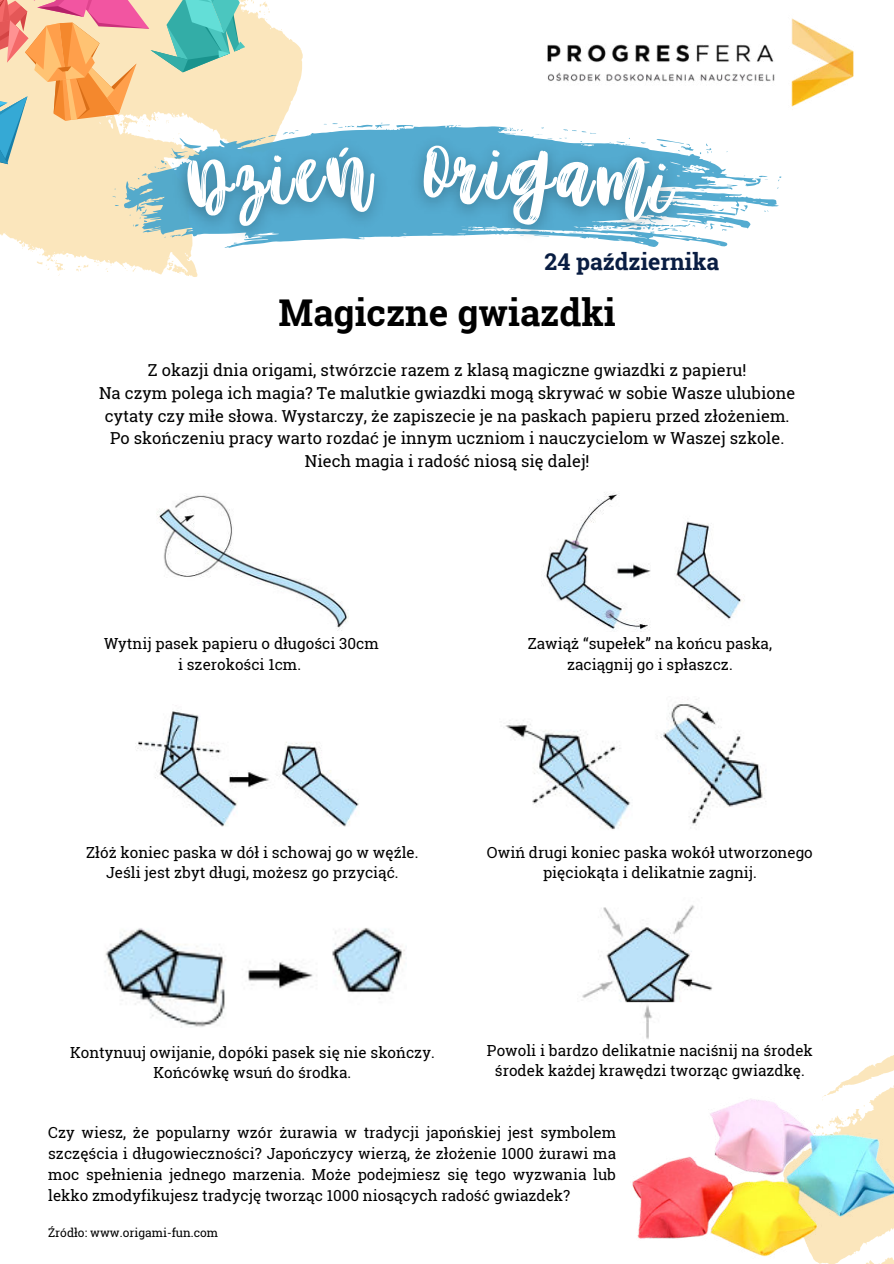
<style>
.page{position:relative;width:894px;height:1264px;background:#fff}
.page>*{position:absolute;margin:0;border:0;box-sizing:border-box;transform-origin:0 0}
.t1{font:90.15px "Better Together Script";color:#fff}
.t2{font:700 36.9px "Roboto Slab";color:#000}
.t3{font:700 23.1px "Roboto Slab";color:#091d42}
.t4{font:16.5px/22.5px "Roboto Slab";color:#000;text-align:center}
.t5{font:15.3px/20.2px "Roboto Slab";color:#000;text-align:center}
.t6{font:12px "Roboto Slab";color:#000}
</style>
<div class="page">
<svg style="left:0;top:227px;width:198px;height:50px;fill:#fbe6bc"></svg>
<svg style="left:124px;top:125px;width:654px;height:123px"></svg>
<svg style="left:396px;top:125px;width:17px;height:1px"></svg>
<svg style="left:740px;top:205px;width:7px;height:7px"></svg>
<svg style="left:743px;top:175px;width:24px;height:11px"></svg>
<img style="left:547px;top:18px;width:307px;height:89px">
<img style="left:159px;top:126px;width:545px;height:129px">
<img style="left:632px;top:1055px;width:261px;height:208px">
<img style="left:157px;top:495px;width:191px;height:135px">
<img style="left:544px;top:492px;width:200px;height:138px">
<img style="left:136px;top:710px;width:223px;height:117px">
<img style="left:503px;top:699px;width:263px;height:131px">
<img style="left:105px;top:928px;width:300px;height:99px">
<img style="left:582px;top:905px;width:131px;height:134px">
<svg style="left:0;top:0;width:389px;height:227px"></svg>
<svg style="left:452px;top:125px;width:281px;height:114px"></svg>
<h1 class="t1" style="left:424px;top:132px;width:31px">O</h1>
<h3 class="t3" style="left:544px;top:246px;width:176px">24 października</h3>
<h2 class="t2" style="left:278px;top:287px;width:338px">Magiczne gwiazdki</h2>
<p class="t4" style="left:99px;top:359px;width:697px">Z okazji dnia origami, stwórzcie razem z klasą magiczne gwiazdki z papieru!<br>Na czym polega ich magia? Te malutkie gwiazdki mogą skrywać w sobie Wasze ulubione cytaty czy miłe słowa. Wystarczy, że zapiszecie je na paskach papieru przed złożeniem.<br>Po skończeniu pracy warto rozdać je innym uczniom i nauczycielom w Waszej szkole.<br>Niech magia i radość niosą się dalej!</p>
<p class="t5" style="left:104px;top:633px;width:276px">Wytnij pasek papieru o długości 30cm i szerokości 1cm.</p>
<p class="t5" style="left:527px;top:633px;width:246px">Zawiąż “supełek” na końcu paska, zaciągnij go i spłaszcz.</p>
<p class="t5" style="left:86px;top:841px;width:333px">Złóż koniec paska w dół i schowaj go w węźle.<br>Jeśli jest zbyt długi, możesz go przyciąć.</p>
<p class="t5" style="left:487px;top:841px;width:327px">Owiń drugi koniec paska wokół utworzonego pięciokąta i delikatnie zagnij.</p>
<p class="t5" style="left:70px;top:1041px;width:366px">Kontynuuj owijanie, dopóki pasek się nie skończy.<br>Końcówkę wsuń do środka.</p>
<p class="t5" style="left:487px;top:1040px;width:327px">Powoli i bardzo delikatnie naciśnij na środek środek każdej krawędzi tworząc gwiazdkę.</p>
<p class="t5" style="left:48px;top:1121px;width:569px;line-height:21.1px;text-align:justify">Czy wiesz, że popularny wzór żurawia w tradycji japońskiej jest symbolem szczęścia i długowieczności? Japończycy wierzą, że złożenie 1000 żurawi ma moc spełnienia jednego marzenia. Może podejmiesz się tego wyzwania lub lekko zmodyfikujesz tradycję tworząc 1000 niosących radość gwiazdek?</p>
<p class="t6" style="left:48px;top:1224px;width:171px">Źródło: www.origami-fun.com</p>
</div>
